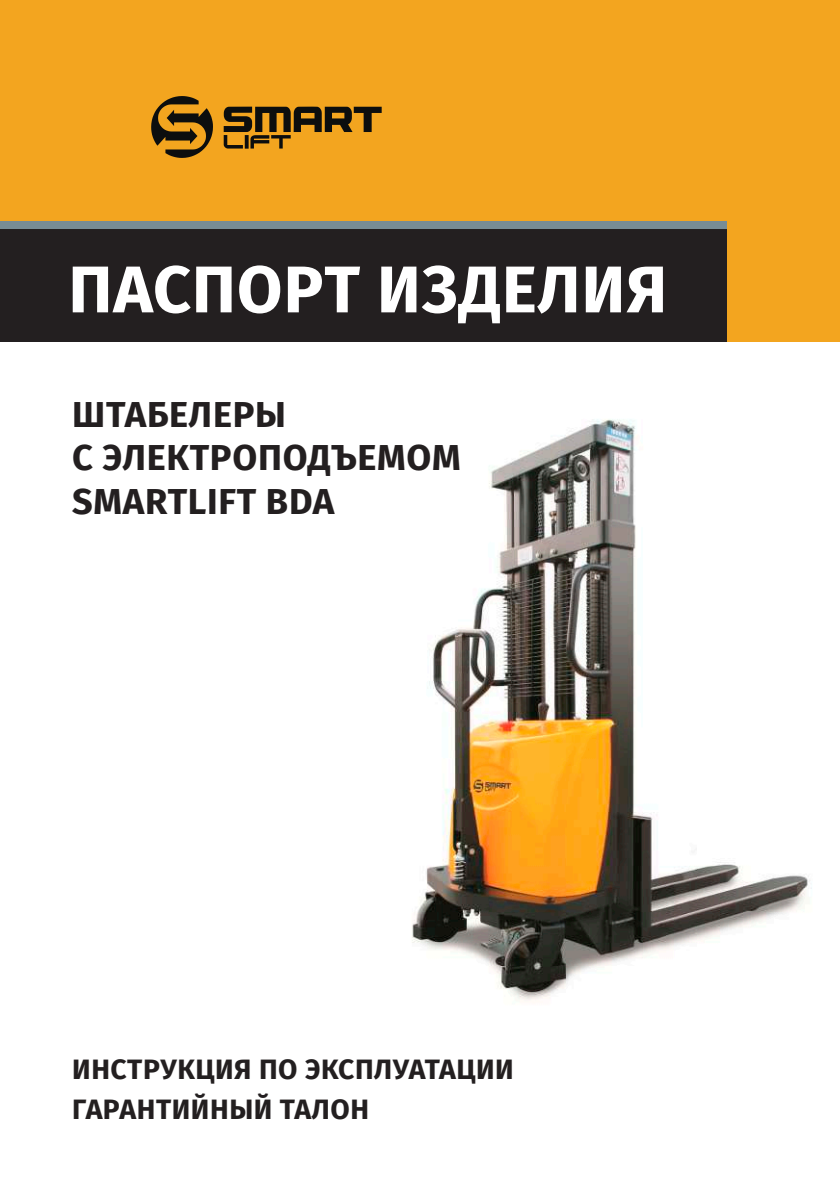
<style>
.page{position:relative;width:840px;height:1191px;background:#fff}
.page>*{position:absolute;margin:0;border:0;box-sizing:border-box;transform-origin:0 0}
.t1{font:700 66px "Fira Sans OT";letter-spacing:.015em;color:#fff}
.t2{font:700 36px/43.2px "Fira Sans OT";letter-spacing:.02em;color:#231f20}
.t3{font:700 28px/39.2px "Fira Sans OT";letter-spacing:.02em;color:#231f20}
</style>
<div class="page">
<img style="left:412px;top:419px;width:400px;height:581px">
<div style="left:0;top:0;width:839px;height:342px;background:#f3a51f"></div>
<div style="left:0;top:221px;width:726px;height:121px;background:#231f20"></div>
<div style="left:0;top:221px;width:726px;height:8px;background:#788c94"></div>
<svg style="left:151px;top:96px;width:62px;height:62px"></svg>
<svg style="left:223px;top:107px;width:158px;height:42px"></svg>
<h1 class="t1" style="left:68px;top:243px;width:600px">ПАСПОРТ ИЗДЕЛИЯ</h1>
<p class="t2" style="left:72px;top:396px;width:390px">ШТАБЕЛЕРЫ<br>С ЭЛЕКТРОПОДЪЕМОМ<br>SMARTLIFT BDA</p>
<p class="t3" style="left:72px;top:1052px;width:443px">ИНСТРУКЦИЯ ПО ЭКСПЛУАТАЦИИ<br>ГАРАНТИЙНЫЙ ТАЛОН</p>
</div>
